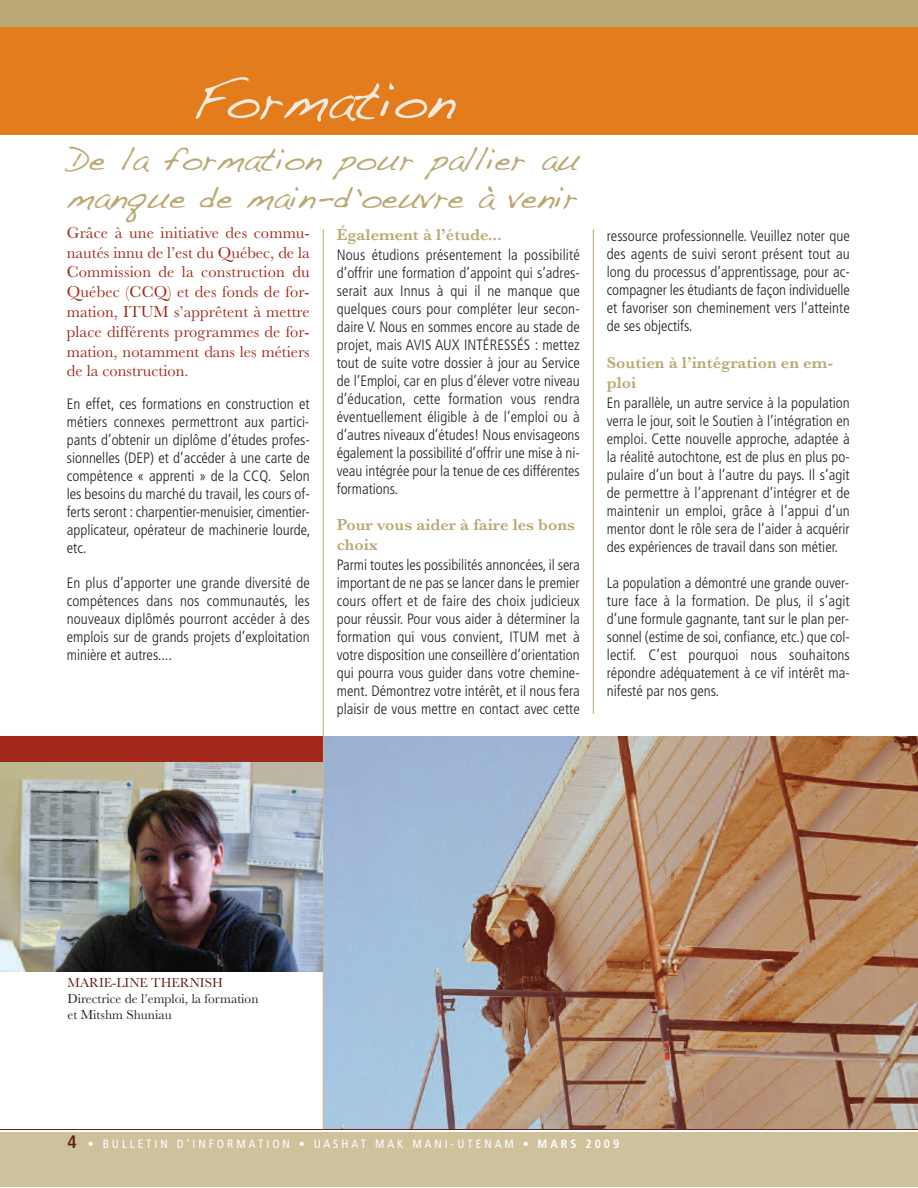
<style>
.page{position:relative;width:918px;height:1188px;background:#fff}
.page>*{position:absolute;margin:0;border:0;box-sizing:border-box;transform-origin:0 0}
.t1{font:54px "Handwriting Dakota";color:#efeadd}
.t2{font:33px/37.5px "Handwriting Dakota";color:#bba874}
.t3{font:16.5px/19.8px "Baskerville";color:#a1281b;text-align:justify}
.t4{font:600 16.5px/19.8px "Baskerville";color:#bba874}
.t5{font:300 condensed 15px/18px "Frutiger";color:#231f20;text-align:justify}
.t6{font:13.5px/16.2px "Baskerville";color:#231f20}
.t7{font:13.5px "Baskerville";color:#642118}
.t8{font:condensed 12px "Frutiger";letter-spacing:.25em;color:#fff}
.s1{font-weight:700;font-size:18px;color:#642118}
.s2{font-weight:700}
</style>
<div class="page">
<img style="left:324px;top:736px;width:594px;height:393px">
<div style="left:0;top:0;width:918px;height:27px;background:#bba874"></div>
<div style="left:0;top:1132px;width:918px;height:55px;background:#cec19c"></div>
<hr style="left:0;top:1129px;width:918px;height:1px;background:#642118">
<div style="left:0;top:27px;width:918px;height:108px;background:#e37c1c"></div>
<hr style="left:323px;top:230px;width:1px;height:900px;background:#bba874">
<div style="left:0;top:736px;width:322px;height:235px;background:#a1281b"></div>
<img style="left:0;top:763px;width:322px;height:208px">
<hr style="left:593px;top:230px;width:1px;height:484px;background:#bba874">
<h1 class="t1" style="left:192px;top:68px;width:265px">Formation</h1>
<h2 class="t2" style="left:67px;top:140px;width:515px">De la formation pour pallier au manque de main-d’oeuvre à venir</h2>
<p class="t3" style="left:67px;top:222px;width:245px">Grâce à une initiative des commu&shy;nautés innu de l’est du Québec, de la Commission de la construction du Québec (CCQ) et des fonds de for&shy;mation, ITUM s’apprêtent à mettre place différents programmes de for&shy;mation, notamment dans les métiers de la construction.</p>
<p class="t5" style="left:67px;top:396px;width:245px">En effet, ces formations en construction et métiers connexes permettront aux partici&shy;pants d’obtenir un diplôme d’études profes&shy;sionnelles (DEP) et d’accéder à une carte de compétence « apprenti » de la CCQ. Selon les besoins du marché du travail, les cours of&shy;ferts seront : charpentier-menuisier, cimentier&shy;applicateur, opérateur de machinerie lourde, etc.</p>
<p class="t5" style="left:67px;top:575px;width:245px">En plus d’apporter une grande diversité de compétences dans nos communautés, les nouveaux diplômés pourront accéder à des emplois sur de grands projets d’exploitation minière et autres....</p>
<p class="t4" style="left:337px;top:225px;width:167px">Également à l’étude...</p>
<p class="t5" style="left:337px;top:247px;width:245px">Nous étudions présentement la possibilité d’offrir une formation d’appoint qui s’adres&shy;serait aux Innus à qui il ne manque que quelques cours pour compléter leur secon&shy;daire V. Nous en sommes encore au stade de projet, mais AVIS AUX INTÉRESSÉS : mettez tout de suite votre dossier à jour au Service de l’Emploi, car en plus d’élever votre niveau d’éducation, cette formation vous rendra éventuellement éligible à de l’emploi ou à d’autres niveaux d’études! Nous envisageons également la possibilité d’offrir une mise à ni&shy;veau intégrée pour la tenue de ces différentes formations.</p>
<p class="t4" style="left:337px;top:515px;width:240px">Pour vous aider à faire les bons choix</p>
<p class="t5" style="left:337px;top:557px;width:245px">Parmi toutes les possibilités annoncées, il sera important de ne pas se lancer dans le premier cours offert et de faire des choix judicieux pour réussir. Pour vous aider à déterminer la formation qui vous convient, ITUM met à votre disposition une conseillère d’orientation qui pourra vous guider dans votre chemine&shy;ment. Démontrez votre intérêt, et il nous fera plaisir de vous mettre en contact avec cette</p>
<p class="t5" style="left:607px;top:228px;width:245px">ressource professionnelle. Veuillez noter que des agents de suivi seront présent tout au long du processus d’apprentissage, pour ac&shy;compagner les étudiants de façon individuelle et favoriser son cheminement vers l’atteinte de ses objectifs.</p>
<p class="t4" style="left:607px;top:353px;width:228px">Soutien à l’intégration en em&shy;ploi</p>
<p class="t5" style="left:607px;top:395px;width:245px">En parallèle, un autre service à la population verra le jour, soit le Soutien à l’intégration en emploi. Cette nouvelle approche, adaptée à la réalité autochtone, est de plus en plus po&shy;pulaire d’un bout à l’autre du pays. Il s’agit de permettre à l’apprenant d’intégrer et de maintenir un emploi, grâce à l’appui d’un mentor dont le rôle sera de l’aider à acquérir des expériences de travail dans son métier.</p>
<p class="t5" style="left:607px;top:575px;width:245px">La population a démontré une grande ouver&shy;ture face à la formation. De plus, il s’agit d’une formule gagnante, tant sur le plan per&shy;sonnel (estime de soi, confiance, etc.) que col&shy;lectif. C’est pourquoi nous souhaitons répondre adéquatement à ce vif intérêt ma&shy;nifesté par nos gens.</p>
<p class="t7" style="left:68px;top:974px;width:157px">MARIE-LINE THERNISH</p>
<p class="t6" style="left:67px;top:990px;width:193px">Directrice de l’emploi, la formation et Mitshm Shuniau</p>
<p class="t8" style="left:68px;top:1138px;width:553px"><span class="s1">4</span> • BULLETIN D’INFORMATION • UASHAT MAK MANI-UTENAM • <span class="s2">MARS 2009</span></p>
</div>
